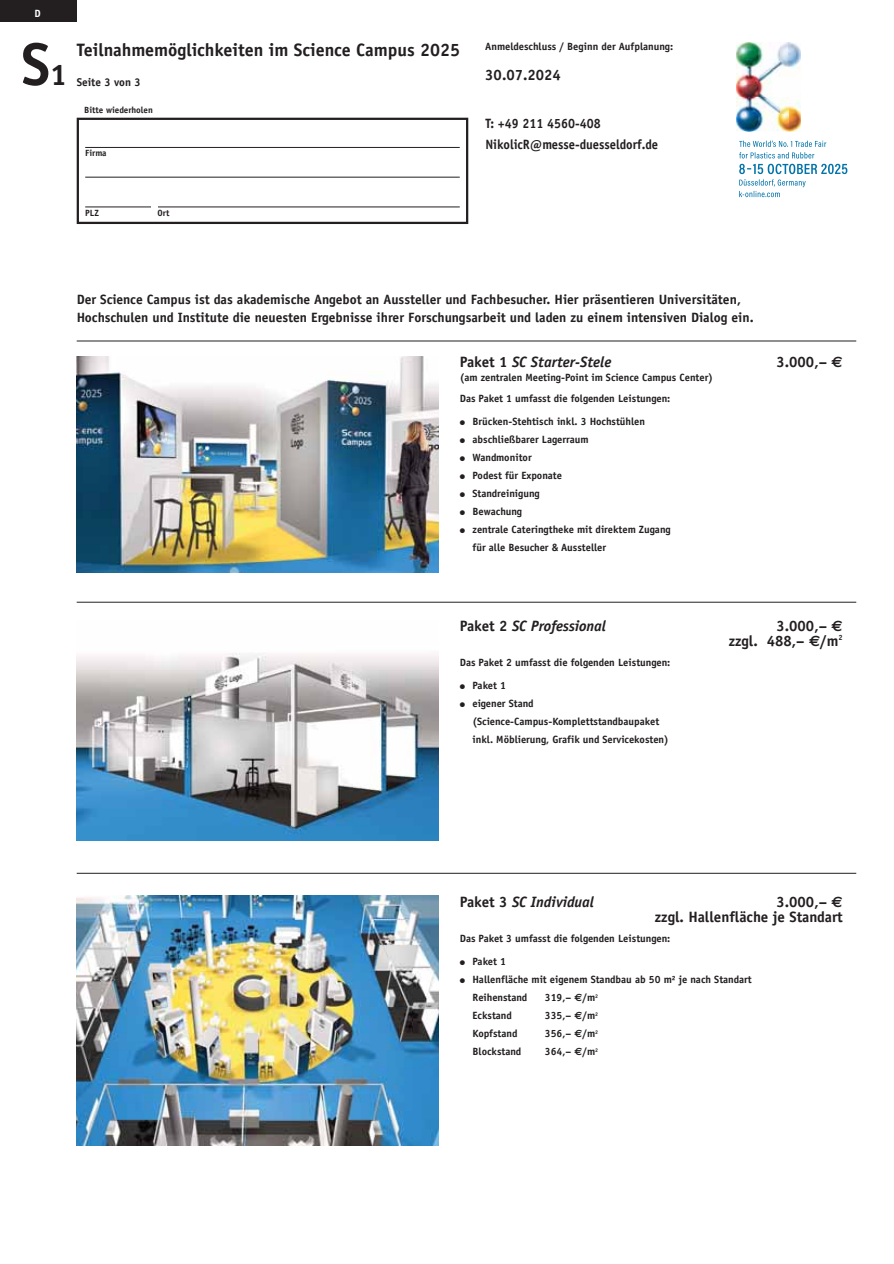
<style>
.page{position:relative;width:894px;height:1264px;background:#fff}
.page>*{position:absolute;margin:0;border:0;box-sizing:border-box;transform-origin:0 0}
.t1{font:700 60px "Officina Sans";color:#231f20}
.t2{font:700 18px "Officina Sans";color:#231f20}
.t3{font:700 15px/15px "Officina Sans";color:#231f20;text-align:right}
.t4{font:italic 700 15px "Officina Sans";color:#231f20}
.t5{font:700 13.5px/18px "Officina Sans";color:#231f20}
.t6{font:700 13.5px/21px "Officina Sans";color:#231f20;scale:.93 1}
.t7{font:700 11.25px "Officina Sans";color:#231f20}
.t8{font:700 10.5px/18px "Officina Sans";color:#231f20}
.t9{font:700 10.5px "Officina Sans";color:#fff}
.t10{font:700 9px "Officina Sans";color:#231f20}
.s1{font-size:30px}
.s2{font-style:normal}
.s3{font-family:"Euro Sans"}
</style>
<div class="page">
<div style="left:77px;top:118px;width:391px;height:106px;border:2px solid #231f20"></div>
<hr style="left:85px;top:147px;width:374px;height:1px;background:#231f20">
<hr style="left:85px;top:177px;width:374px;height:1px;background:#231f20">
<hr style="left:85px;top:207px;width:374px;height:1px;background:#231f20">
<div style="left:151px;top:198px;width:6px;height:10px;background:#fff"></div>
<div style="left:0;top:0;width:77px;height:22px;background:#231f20"></div>
<img style="left:77px;top:356px;width:361px;height:217px">
<img style="left:77px;top:895px;width:361px;height:250px">
<hr style="left:77px;top:340px;width:778px;height:1px;background:#231f20">
<img style="left:77px;top:653px;width:361px;height:187px">
<hr style="left:77px;top:602px;width:778px;height:1px;background:#231f20">
<hr style="left:77px;top:873px;width:778px;height:1px;background:#231f20">
<img style="left:736px;top:43px;width:64px;height:89px">
<svg style="left:739px;top:164px;width:108px;height:33px"></svg>
<svg style="left:739px;top:141px;width:86px;height:17px"></svg>
<p class="t9" style="left:35px;top:10px;width:8px">D</p>
<h1 class="t1" style="left:21px;top:41px;width:47px">S<span class="s1">1</span></h1>
<h2 class="t2" style="left:77px;top:43px;width:385px">Teilnahmemöglichkeiten im Science Campus 2025</h2>
<p class="t7" style="left:77px;top:78px;width:65px">Seite 3 von 3</p>
<p class="t10" style="left:84px;top:107px;width:70px">Bitte wiederholen</p>
<p class="t10" style="left:85px;top:150px;width:23px">Firma</p>
<p class="t10" style="left:85px;top:209px;width:15px">PLZ</p>
<p class="t10" style="left:157px;top:209px;width:13px">Ort</p>
<p class="t8" style="left:485px;top:39px;width:189px">Anmeldeschluss / Beginn der Aufplanung:</p>
<h3 class="t3" style="left:485px;top:69px;width:77px">30.07.2024</h3>
<p class="t6" style="left:485px;top:114px;width:187px">T: +49 211 4560-408<br>NikolicR@messe-duesseldorf.de</p>
<p class="t5" style="left:77px;top:291px;width:678px">Der Science Campus ist das akademische Angebot an Aussteller und Fachbesucher. Hier präsentieren Universitäten,<br>Hochschulen und Institute die neuesten Ergebnisse ihrer Forschungsarbeit und laden zu einem intensiven Dialog ein.</p>
<h3 class="t4" style="left:459px;top:356px;width:153px"><span class="s2">Paket 1</span> SC Starter-Stele</h3>
<h3 class="t3" style="left:776px;top:355px;width:68px">3.000,– <span class="s3">€</span></h3>
<p class="t8" style="left:459px;top:367px;width:255px;line-height:21px">(am zentralen Meeting-Point im Science Campus Center)<br>Das Paket 1 umfasst die folgenden Leistungen:</p>
<p class="t8" style="left:459px;top:413px;width:187px">● Brücken-Stehtisch inkl. 3 Hochstühlen</p>
<p class="t8" style="left:459px;top:431px;width:130px">● abschließbarer Lagerraum</p>
<p class="t8" style="left:459px;top:449px;width:73px">● Wandmonitor</p>
<p class="t8" style="left:459px;top:467px;width:104px">● Podest für Exponate</p>
<p class="t8" style="left:459px;top:485px;width:81px">● Standreinigung</p>
<p class="t8" style="left:459px;top:503px;width:64px">● Bewachung</p>
<p class="t8" style="left:472px;top:521px;width:199px;text-indent:-13px">● zentrale Cateringtheke mit direktem Zugang für alle Besucher &amp; Aussteller</p>
<h3 class="t4" style="left:459px;top:620px;width:148px"><span class="s2">Paket 2</span> SC Professional</h3>
<h3 class="t3" style="left:728px;top:619px;width:116px">3.000,– <span class="s3">€<br></span>zzgl. 488,– <span class="s3">€</span>/m<sup>2</sup></h3>
<p class="t8" style="left:459px;top:654px;width:212px">Das Paket 2 umfasst die folgenden Leistungen:</p>
<p class="t8" style="left:459px;top:677px;width:48px">● Paket 1</p>
<p class="t8" style="left:472px;top:695px;width:198px;text-indent:-13px">● eigener Stand (Science-Campus-Komplettstandbaupaket inkl. Möblierung, Grafik und Servicekosten)</p>
<h3 class="t4" style="left:459px;top:896px;width:136px"><span class="s2">Paket 3</span> SC Individual</h3>
<h3 class="t3" style="left:654px;top:895px;width:189px">3.000,– <span class="s3">€<br></span>zzgl. Hallenfläche je Standart</h3>
<p class="t8" style="left:459px;top:953px;width:48px">● Paket 1</p>
<p class="t8" style="left:472px;top:971px;width:280px;text-indent:-13px">● Hallenfläche mit eigenem Standbau ab 50 m² je nach Standart<br>Reihenstand</p>
<p class="t8" style="left:459px;top:930px;width:212px">Das Paket 3 umfasst die folgenden Leistungen:</p>
<p class="t8" style="left:544px;top:989px;width:55px">319,– <span class="s3">€</span>/m<sup>2</sup></p>
<p class="t8" style="left:472px;top:1007px;width:41px">Eckstand</p>
<p class="t8" style="left:544px;top:1007px;width:55px">335,– <span class="s3">€</span>/m<sup>2</sup></p>
<p class="t8" style="left:472px;top:1025px;width:46px">Kopfstand</p>
<p class="t8" style="left:544px;top:1025px;width:55px">356,– <span class="s3">€</span>/m<sup>2</sup></p>
<p class="t8" style="left:472px;top:1043px;width:50px">Blockstand</p>
<p class="t8" style="left:544px;top:1043px;width:55px">364,– <span class="s3">€</span>/m<sup>2</sup></p>
</div>
